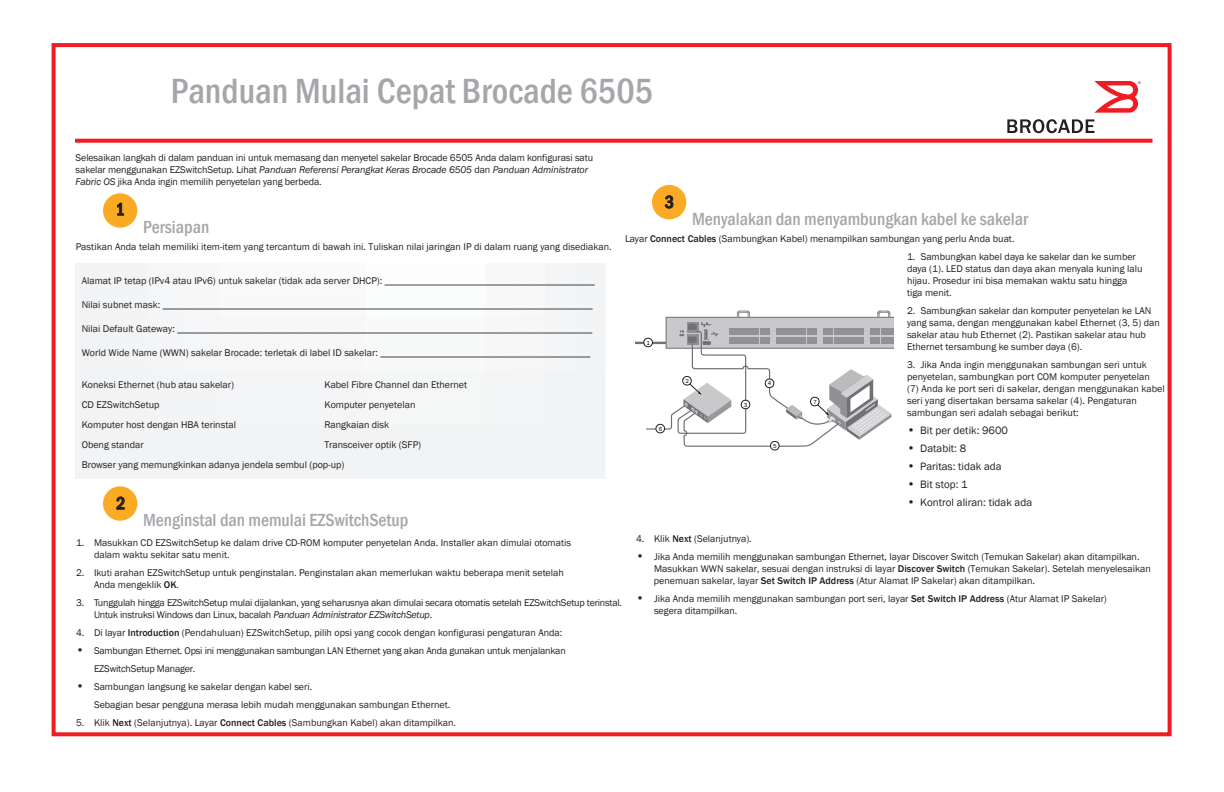
<style>
.page{position:relative;width:1224px;height:792px;background:#fff}
.page>*{position:absolute;margin:0;border:0;box-sizing:border-box;transform-origin:0 0}
.t1{font:500 condensed 36px "Franklin Gothic";color:#a5a6aa}
.t2{font:500 condensed 18px "Franklin Gothic";color:#a5a6aa}
.t3{font:500 condensed 18px "Franklin Gothic";color:#231f20}
.t4{font:11px "Franklin Gothic";color:#231f20}
.t5{font:10px/12px "Franklin Gothic";color:#231f20}
.t6{font:10px/12px "Franklin Gothic";letter-spacing:-.02em;color:#231f20}
.t7{font:6px "Franklin Gothic";color:#050504}
.t8{font:500 4px "Franklin Gothic";color:#ee1d23}
.s1{font-style:italic}
.s2{font-weight:500}
.s3{font-size:12px}
</style>
<div class="page">
<div style="left:52px;top:43px;width:1120px;height:693px;border:4px solid #ee1d23"></div>
<svg style="left:75px;top:139px;width:1077px;height:4px;background:#ef2c32"></svg>
<div style="left:75px;top:263px;width:530px;height:216px;background:#f4f5f6"></div>
<div style="left:103px;top:193px;width:34px;height:35px;background:#faaa23;border-radius:50%"></div>
<svg style="left:117px;top:203px;width:7px;height:13px"></svg>
<div style="left:652px;top:185px;width:34px;height:34px;background:#faaa23;border-radius:50%"></div>
<svg style="left:665px;top:195px;width:8px;height:14px"></svg>
<div style="left:103px;top:486px;width:34px;height:35px;background:#faaa23;border-radius:50%"></div>
<svg style="left:116px;top:497px;width:9px;height:13px"></svg>
<svg style="left:1007px;top:119px;width:87px;height:14px"></svg>
<svg style="left:1094px;top:81px;width:44px;height:32px"></svg>
<hr style="left:636px;top:342px;width:30px;height:2px;background:#717074">
<svg style="left:643px;top:310px;width:251px;height:141px"></svg>
<h1 class="t1" style="left:171px;top:67px;width:484px">Panduan Mulai Cepat Brocade 6505</h1>
<p class="t5" style="left:76px;top:152px;width:519px">Selesaikan langkah di dalam panduan ini untuk memasang dan menyetel sakelar Brocade 6505 Anda dalam konfigurasi satu sakelar menggunakan EZSwitchSetup. Lihat <span class="s1">Panduan Referensi Perangkat Keras Brocade 6505</span> dan <span class="s1">Panduan Administrator<br>Fabric OS</span> jika Anda ingin memilih penyetelan yang berbeda.</p>
<p class="t8" style="left:1138px;top:80px;width:5px">®</p>
<h2 class="t3" style="left:665px;top:190px;width:11px">3</h2>
<h2 class="t3" style="left:116px;top:198px;width:11px">1</h2>
<h2 class="t2" style="left:692px;top:207px;width:338px">Menyalakan dan menyambungkan kabel ke sakelar</h2>
<h2 class="t2" style="left:143px;top:215px;width:68px">Persiapan</h2>
<p class="t5" style="left:625px;top:233px;width:391px">Layar <span class="s2">Connect Cables</span> (Sambungkan Kabel) menampilkan sambungan yang perlu Anda buat.</p>
<p class="t5" style="left:907px;top:251px;width:237px">1. Sambungkan kabel daya ke sakelar dan ke sumber daya (1). LED status dan daya akan menyala kuning lalu hijau. Prosedur ini bisa memakan waktu satu hingga tiga menit.</p>
<p class="t5" style="left:907px;top:305px;width:254px">2. Sambungkan sakelar dan komputer penyetelan ke LAN yang sama, dengan menggunakan kabel Ethernet (3, 5) dan sakelar atau hub Ethernet (2). Pastikan sakelar atau hub Ethernet tersambung ke sumber daya (6).</p>
<p class="t5" style="left:907px;top:359px;width:259px">3. Jika Anda ingin menggunakan sambungan seri untuk penyetelan, sambungkan port COM komputer penyetelan<br>(7) Anda ke port seri di sakelar, dengan menggunakan kabel seri yang disertakan bersama sakelar (4). Pengaturan sambungan seri adalah sebagai berikut:</p>
<p class="t4" style="left:907px;top:424px;width:102px"><span class="s3">•</span> Bit per detik: 9600</p>
<p class="t4" style="left:907px;top:442px;width:61px"><span class="s3">•</span> Databit: 8</p>
<p class="t4" style="left:907px;top:460px;width:96px"><span class="s3">•</span> Paritas: tidak ada</p>
<p class="t4" style="left:907px;top:478px;width:62px"><span class="s3">•</span> Bit stop: 1</p>
<p class="t4" style="left:907px;top:496px;width:127px"><span class="s3">•</span> Kontrol aliran: tidak ada</p>
<p class="t5" style="left:76px;top:241px;width:537px">Pastikan Anda telah memiliki item-item yang tercantum di bawah ini. Tuliskan nilai jaringan IP di dalam ruang yang disediakan.</p>
<p class="t5" style="left:82px;top:275px;width:515px">Alamat IP tetap (IPv4 atau IPv6) untuk sakelar (tidak ada server DHCP): __________________________________________</p>
<p class="t5" style="left:82px;top:299px;width:512px">Nilai subnet mask: ______________________________________________________________________________________</p>
<p class="t5" style="left:82px;top:323px;width:512px">Nilai Default Gateway: ___________________________________________________________________________________</p>
<p class="t5" style="left:82px;top:347px;width:510px">World Wide Name (WWN) sakelar Brocade: terletak di label ID sakelar: __________________________________________</p>
<p class="t5" style="left:82px;top:379px;width:154px">Koneksi Ethernet (hub atau sakelar)</p>
<p class="t5" style="left:324px;top:379px;width:144px">Kabel Fibre Channel dan Ethernet</p>
<p class="t5" style="left:82px;top:399px;width:79px">CD EZSwitchSetup</p>
<p class="t5" style="left:324px;top:399px;width:93px">Komputer penyetelan</p>
<p class="t5" style="left:82px;top:419px;width:156px">Komputer host dengan HBA terinstal</p>
<p class="t5" style="left:324px;top:419px;width:66px">Rangkaian disk</p>
<p class="t5" style="left:82px;top:439px;width:64px">Obeng standar</p>
<p class="t7" style="left:647px;top:339px;width:5px">1</p>
<p class="t7" style="left:686px;top:377px;width:5px">2</p>
<p class="t7" style="left:768px;top:380px;width:5px">4</p>
<p class="t7" style="left:813px;top:398px;width:5px">7</p>
<p class="t7" style="left:744px;top:401px;width:5px">3</p>
<p class="t7" style="left:659px;top:425px;width:5px">6</p>
<p class="t5" style="left:82px;top:435px;width:341px;line-height:20px;text-indent:243px">Transceiver optik (SFP)<br>Browser yang memungkinkan adanya jendela sembul (pop-up)</p>
<p class="t7" style="left:773px;top:442px;width:5px">5</p>
<h2 class="t3" style="left:116px;top:492px;width:11px">2</h2>
<p class="t5" style="left:94px;top:536px;width:479px;text-indent:-18px">1. Masukkan CD EZSwitchSetup ke dalam drive CD-ROM komputer penyetelan Anda. Installer akan dimulai otomatis dalam waktu sekitar satu menit.</p>
<p class="t5" style="left:94px;top:566px;width:471px;text-indent:-18px">2. Ikuti arahan EZSwitchSetup untuk penginstalan. Penginstalan akan memerlukan waktu beberapa menit setelah<br>Anda mengeklik <span class="s2">OK</span>.</p>
<p class="t6" style="left:94px;top:596px;width:530px;text-indent:-18px">3. Tunggulah hingga EZSwitchSetup mulai dijalankan, yang seharusnya akan dimulai secara otomatis setelah EZSwitchSetup terinstal.<br>Untuk instruksi Windows dan Linux, bacalah <span class="s1">Panduan Administrator EZSwitchSetup</span>.</p>
<p class="t5" style="left:76px;top:626px;width:488px">4. Di layar <span class="s2">Introduction</span> (Pendahuluan) EZSwitchSetup, pilih opsi yang cocok dengan konfigurasi pengaturan Anda:</p>
<p class="t6" style="left:94px;top:641px;width:473px;line-height:18px;text-indent:-18px"><span class="s3">•</span> Sambungan Ethernet. Opsi ini menggunakan sambungan LAN Ethernet yang akan Anda gunakan untuk menjalankan<br>EZSwitchSetup Manager.</p>
<p class="t5" style="left:94px;top:677px;width:358px;line-height:18px;text-indent:-18px"><span class="s3">•</span> Sambungan langsung ke sakelar dengan kabel seri.<br>Sebagian besar pengguna merasa lebih mudah menggunakan sambungan Ethernet.</p>
<p class="t5" style="left:76px;top:716px;width:382px">5. Klik <span class="s2">Next</span> (Selanjutnya). Layar <span class="s2">Connect Cables</span> (Sambungkan Kabel) akan ditampilkan.</p>
<h2 class="t2" style="left:143px;top:508px;width:267px">Menginstal dan memulai EZSwitchSetup</h2>
<p class="t5" style="left:636px;top:532px;width:117px">4. Klik <span class="s2">Next</span> (Selanjutnya).</p>
<p class="t5" style="left:654px;top:550px;width:498px;text-indent:-18px"><span class="s3">•</span> Jika Anda memilih menggunakan sambungan Ethernet, layar Discover Switch (Temukan Sakelar) akan ditampilkan.<br>Masukkan WWN sakelar, sesuai dengan instruksi di layar <span class="s2">Discover Switch</span> (Temukan Sakelar). Setelah menyelesaikan penemuan sakelar, layar <span class="s2">Set Switch IP Address</span> (Atur Alamat IP Sakelar) akan ditampilkan.</p>
<p class="t5" style="left:654px;top:592px;width:454px;text-indent:-18px"><span class="s3">•</span> Jika Anda memilih menggunakan sambungan port seri, layar <span class="s2">Set Switch IP Address</span> (Atur Alamat IP Sakelar) segera ditampilkan.</p>
</div>
